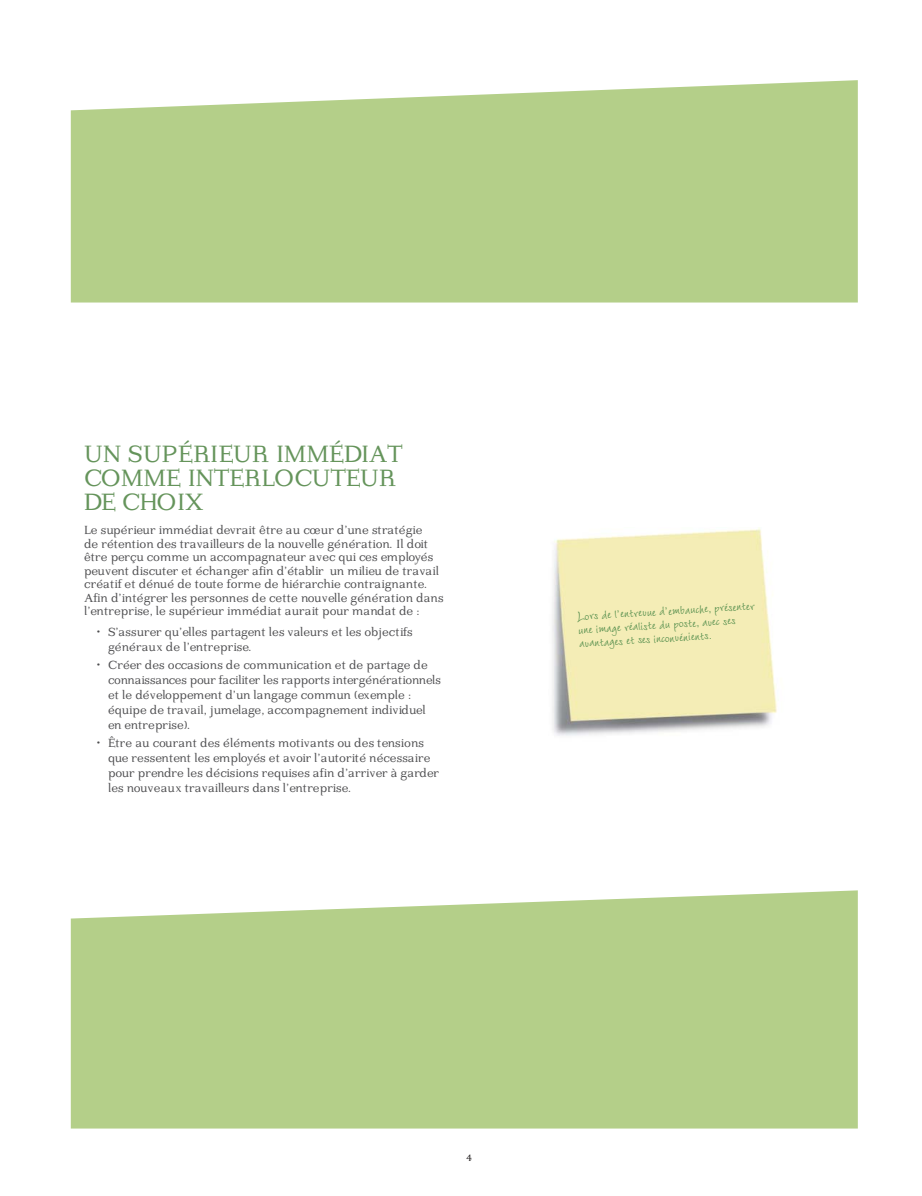
<style>
.page{position:relative;width:922px;height:1196px;background:#fff}
.page>*{position:absolute;margin:0;border:0;box-sizing:border-box;transform-origin:0 0}
.t1{font:27px/24px "Imperium Serif";letter-spacing:.005em;color:#65945b}
.t2{font:18px/13.4px "Wiesbaden Swing";color:#4a8846}
.t3{font:13.5px/15px "Imperium Serif";color:#4c4c4e}
.t4{font:12px "Imperium Serif";color:#231f20}
</style>
<div class="page">
<div style="left:71px;top:80px;width:787px;height:1048px;background:#b4cf89"></div>
<svg style="left:70px;top:302px;width:788px;height:619px"></svg>
<img style="left:531px;top:527px;width:269px;height:226px">
<h1 class="t1" style="left:84px;top:444px;width:320px">UN SUPÉRIEUR IMMÉDIAT<br>COMME INTERLOCUTEUR<br>DE CHOIX</h1>
<p class="t3" style="left:84px;top:524px;width:361px;line-height:13.5px">Le supérieur immédiat devrait être au cœur d’une stratégie<br>de rétention des travailleurs de la nouvelle génération. Il doit être perçu comme un accompagnateur avec qui ces employés peuvent discuter et échanger afin d’établir un milieu de travail créatif et dénué de toute forme de hiérarchie contraignante.<br>Afin d’intégrer les personnes de cette nouvelle génération dans l’entreprise, le supérieur immédiat aurait pour mandat de :</p>
<p class="t3" style="left:108px;top:625px;width:306px;text-indent:-12px">• S’assurer qu’elles partagent les valeurs et les objectifs généraux de l’entreprise.</p>
<p class="t3" style="left:108px;top:658px;width:335px;text-indent:-12px">• Créer des occasions de communication et de partage de connaissances pour faciliter les rapports intergénérationnels et le développement d’un langage commun (exemple : équipe de travail, jumelage, accompagnement individuel en entreprise).</p>
<p class="t3" style="left:108px;top:736px;width:333px;text-indent:-12px">• Être au courant des éléments motivants ou des tensions que ressentent les employés et avoir l’autorité nécessaire pour prendre les décisions requises afin d’arriver à garder les nouveaux travailleurs dans l’entreprise.</p>
<h2 class="t2" style="left:577px;top:608px;width:179px;rotate:-4deg">Lors de l’entrevue d’embauche, présenter une image réaliste du poste, avec ses avantages et ses inconvénients.</h2>
<p class="t4" style="left:466px;top:1152px;width:7px">4</p>
</div>
